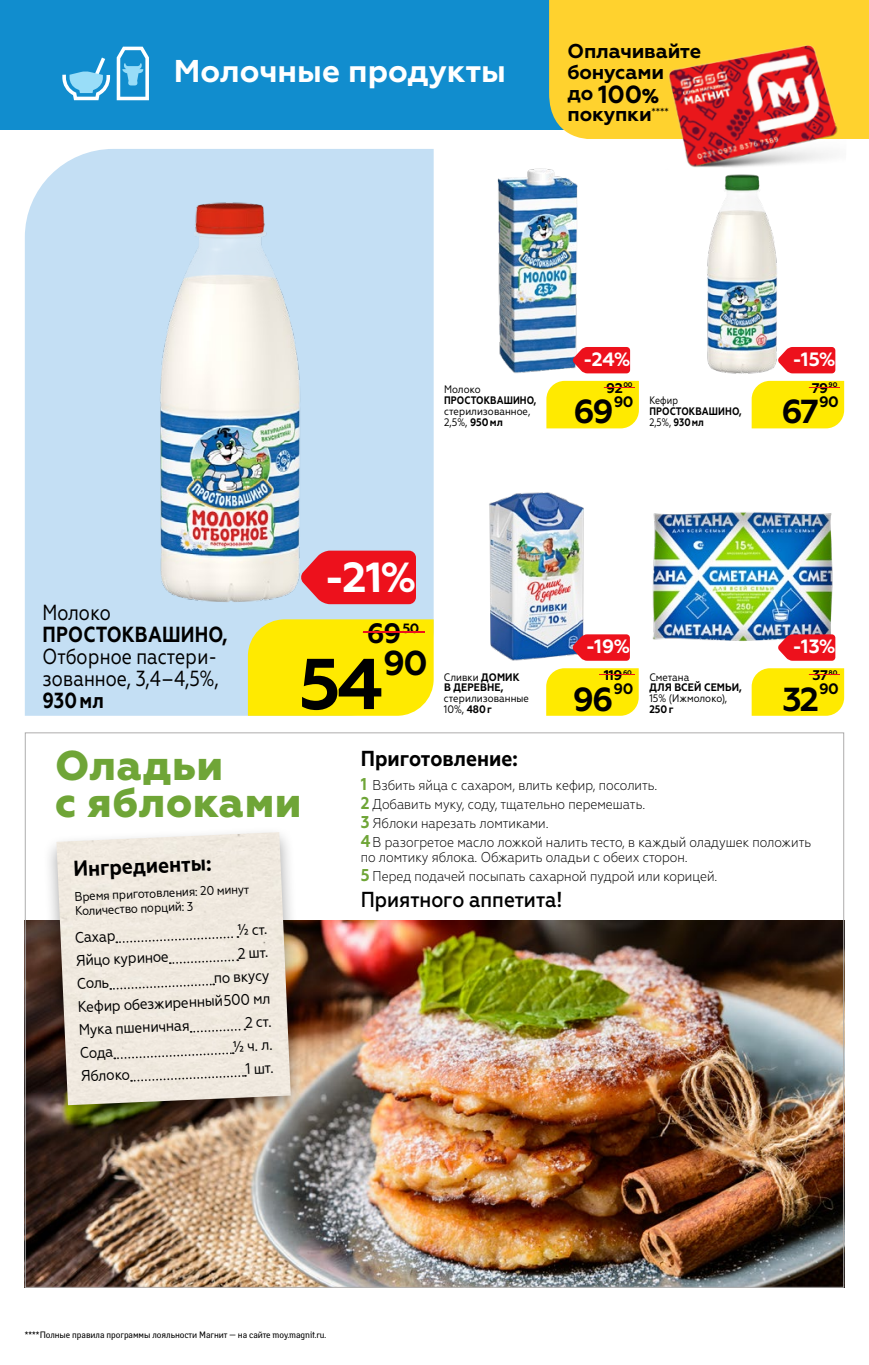
<style>
.page{position:relative;width:869px;height:1365px;background:#fff}
.page>*{position:absolute;margin:0;border:0;box-sizing:border-box;transform-origin:0 0}
.Цена_больше{font:700 71.75px "Geometria";color:#000}
.Скидка_больше{font:700 42px "Geometria";color:#fff}
.t1{font:800 41.48px/36.1px "Geometria";letter-spacing:.01em;color:#6fa537}
.Цена_коп_больше{font:700 34.48px "Geometria";color:#000}
.Цена{font:700 33.25px "Geometria";letter-spacing:-.06em;color:#000}
.t2{font:700 31.5px "Geometria";color:#fff}
.Цена_старая_больше{font:700 28px "Geometria";color:#000}
.t3{font:700 24.68px "Geometria";color:#000}
.t4{font:21.88px/21.9px "Geometria Narrow";color:#000;scale:.93 1}
.t5{font:700 21.7px "Geometria Narrow";color:#000}
.t6{font:500 21.7px "Geometria Narrow";color:#000}
.t7{font:700 19.95px/21px "Geometria";letter-spacing:-.01em;color:#000}
.Скидка{font:700 19.25px "Geometria";color:#fff}
.t8{font:15.4px/22.8px "Geometria Narrow";color:#000;text-align:justify}
.Цена_коп{font:700 15.05px "Geometria";letter-spacing:-.035em;color:#000}
.t9{font:300 14.17px/18.9px "Geometria Narrow";color:#000}
.Цена_старая{font:700 14px "Geometria";letter-spacing:-.03em;color:#000}
.Цена_старая_коп_боль{font:700 13.47px "Geometria";color:#000}
.t10{font:12.6px/14.7px "Geometria Narrow";color:#000}
.t11{font:10.85px/10.8px "Geometria Narrow";color:#000}
.t12{font:700 10.85px/10.8px "Geometria Narrow";letter-spacing:.01em;color:#000;scale:.93 1}
.t13{font:9.28px "Yanus C";letter-spacing:-.005em;color:#000;scale:.95 1}
.Цена_старая_коп{font:700 6.65px "Geometria";letter-spacing:-.03em;color:#000}
.s1{font-size:19.95px}
.s2{font-weight:800;font-size:19.95px}
.s3{font-weight:700}
.s4{font-weight:400}
.s5{font-weight:700;font-size:17.15px;color:#6fa537}
</style>
<div class="page">
<img style="left:497px;top:168px;width:134px;height:206px">
<svg style="left:572px;top:347px;width:57px;height:26px"></svg>
<div style="left:546px;top:381px;width:92px;height:47px;background:#ffea00"></div>
<hr style="left:603px;top:387px;width:31px;height:1px;background:#ed111c">
<img style="left:489px;top:492px;width:98px;height:169px">
<svg style="left:572px;top:634px;width:57px;height:26px"></svg>
<div style="left:546px;top:668px;width:92px;height:47px;background:#ffea00"></div>
<hr style="left:598px;top:674px;width:36px;height:1px;background:#ed111c">
<img style="left:707px;top:174px;width:129px;height:200px">
<svg style="left:777px;top:347px;width:58px;height:26px;background:#ee2a33"></svg>
<div style="left:751px;top:381px;width:92px;height:47px;background:#ffea00"></div>
<hr style="left:808px;top:387px;width:31px;height:1px;background:#ed111c">
<img style="left:652px;top:512px;width:182px;height:149px">
<svg style="left:777px;top:634px;width:58px;height:26px;background:#e62531"></svg>
<div style="left:751px;top:668px;width:92px;height:47px;background:#ffea00"></div>
<hr style="left:808px;top:674px;width:31px;height:1px;background:#ed111c">
<div style="left:25px;top:149px;width:408px;height:566px;background:#c4dff4"></div>
<img style="left:27px;top:200px;width:406px;height:406px">
<svg style="left:300px;top:550px;width:116px;height:54px;background:#e82733"></svg>
<div style="left:248px;top:619px;width:185px;height:96px;background:#ffea00"></div>
<hr style="left:363px;top:631px;width:61px;height:2px;background:#ed111c">
<img style="left:27px;top:920px;width:814px;height:365px">
<div style="left:42px;top:825px;width:263px;height:301px;background:#000;opacity:.36"></div>
<img style="left:56px;top:832px;width:234px;height:273px">
<svg style="left:116px;top:935px;width:122px;height:8px"></svg>
<svg style="left:170px;top:958px;width:68px;height:6px"></svg>
<svg style="left:110px;top:982px;width:104px;height:8px"></svg>
<svg style="left:190px;top:1027px;width:55px;height:6px"></svg>
<svg style="left:114px;top:1051px;width:119px;height:8px"></svg>
<svg style="left:131px;top:1073px;width:115px;height:9px"></svg>
<div style="left:0;top:0;width:868px;height:129px;background:#118dce"></div>
<svg style="left:117px;top:47px;width:32px;height:53px"></svg>
<svg style="left:62px;top:58px;width:48px;height:42px"></svg>
<div style="left:549px;top:0;width:319px;height:139px;background:#ffd22e"></div>
<img style="left:626px;top:34px;width:224px;height:140px">
<p class="t2" style="left:174px;top:52px;width:333px">Молочные продукты</p>
<p class="t7" style="left:567px;top:41px;width:135px">Оплачивайте бонусами</p>
<p class="t3" style="left:567px;top:79px;width:92px"><span class="s1">до</span> 100<span class="s2">%</span></p>
<p class="t7" style="left:567px;top:103px;width:102px">покупки<sup>****</sup></p>
<p class="t4" style="left:42px;top:602px;width:200px">Молоко<br><span class="s3">ПРОСТОКВАШИНО,<br></span>Отборное пастери&shy;зованное, 3,4–4,5%,<br><span class="s3">930 мл</span></p>
<p class="t11" style="left:444px;top:384px;width:94px">Молоко<br><span class="s3">ПРОСТОКВАШИНО, </span>стерилизованное,<br>2,5%, <span class="s3">950 мл</span></p>
<p class="Скидка" style="left:583px;top:348px;width:49px">-24%</p>
<p class="Цена_старая" style="left:606px;top:379px;width:18px">92</p>
<p class="Цена_старая_коп" style="left:623px;top:381px;width:11px">00</p>
<p class="Цена" style="left:573px;top:392px;width:42px">69</p>
<p class="Цена_коп" style="left:613px;top:392px;width:21px">90</p>
<p class="t12" style="left:649px;top:395px;width:100px"><span class="s4">Кефир<br></span>ПРОСТОКВАШИНО,<br><span class="s4">2,5%,</span> 930 мл</p>
<p class="Скидка" style="left:792px;top:348px;width:45px">-15%</p>
<p class="Цена_старая" style="left:811px;top:379px;width:18px">79</p>
<p class="Цена_старая_коп" style="left:828px;top:381px;width:10px">90</p>
<p class="Цена" style="left:781px;top:392px;width:39px">67</p>
<p class="Цена_коп" style="left:818px;top:392px;width:21px">90</p>
<p class="Скидка_больше" style="left:324px;top:552px;width:94px">-21%</p>
<p class="Цена_старая_больше" style="left:367px;top:616px;width:36px">69</p>
<p class="Цена_старая_коп_боль" style="left:402px;top:619px;width:18px">50</p>
<p class="Цена_больше" style="left:298px;top:641px;width:86px">54</p>
<p class="Цена_коп_больше" style="left:383px;top:642px;width:46px">90</p>
<p class="t11" style="left:444px;top:671px;width:86px">Сливки <span class="s3">ДОМИК<br>В ДЕРЕВНЕ, </span>стерилизованные<br>10%, <span class="s3">480 г</span></p>
<p class="Скидка" style="left:585px;top:635px;width:46px">-19%</p>
<p class="Цена_старая" style="left:603px;top:666px;width:20px">119</p>
<p class="Цена_старая_коп" style="left:623px;top:668px;width:10px">60</p>
<p class="Цена" style="left:572px;top:679px;width:42px">96</p>
<p class="Цена_коп" style="left:613px;top:679px;width:21px">90</p>
<p class="t11" style="left:649px;top:671px;width:94px">Сметана<br><span class="s3">ДЛЯ ВСЕЙ СЕМЬИ,<br></span>15% (Ижмолоко),<br><span class="s3">250 г</span></p>
<p class="Скидка" style="left:792px;top:635px;width:45px">-13%</p>
<p class="Цена_старая" style="left:812px;top:666px;width:17px">37</p>
<p class="Цена_старая_коп" style="left:828px;top:668px;width:10px">80</p>
<p class="Цена" style="left:782px;top:679px;width:38px">32</p>
<p class="Цена_коп" style="left:818px;top:679px;width:21px">90</p>
<p class="t1" style="left:55px;top:748px;width:248px">Оладьи<br>с яблоками</p>
<p class="t5" style="left:360px;top:745px;width:158px">Приготовление:</p>
<p class="t9" style="left:360px;top:775px;width:452px"><span class="s5">1</span> Взбить яйца с сахаром, влить кефир, посолить.<br><span class="s5">2</span> Добавить муку, соду, тщательно перемешать.<br><span class="s5">3</span> Яблоки нарезать ломтиками.<br><span class="s5">4</span> В разогретое масло ложкой налить тесто, в каждый оладушек положить</p>
<p class="t9" style="left:360px;top:847px;width:358px">по ломтику яблока. Обжарить оладьи с обеих сторон.<br><span class="s5">5</span> Перед подачей посыпать сахарной пудрой или корицей.</p>
<p class="t6" style="left:360px;top:886px;width:203px">Приятного аппетита!</p>
<p class="t5" style="left:73px;top:856px;width:140px;rotate:-3deg">Ингредиенты:</p>
<p class="t10" style="left:74px;top:888px;width:176px;rotate:-2deg">Время приготовления:20 минут<br>Количество порций:3</p>
<p class="t8" style="left:74px;top:925px;width:42px;rotate:-3deg">Сахар</p>
<p class="t8" style="left:75px;top:949px;width:94px;rotate:-3deg">Яйцо куриное</p>
<p class="t8" style="left:237px;top:918px;width:31px;rotate:-3deg">½ ст.</p>
<p class="t8" style="left:237px;top:942px;width:32px;rotate:-3deg">2 шт.</p>
<p class="t8" style="left:76px;top:973px;width:194px;text-indent:137px;rotate:-3deg">по вкусу Кефир обезжиренный500 мл Мука пшеничная</p>
<p class="t8" style="left:76px;top:972px;width:34px;rotate:-3deg">Соль</p>
<p class="t8" style="left:244px;top:1011px;width:28px;rotate:-3deg">2 ст.</p>
<p class="t8" style="left:79px;top:1041px;width:35px;rotate:-3deg">Сода</p>
<p class="t8" style="left:80px;top:1064px;width:51px;rotate:-3deg">Яблоко</p>
<p class="t8" style="left:232px;top:1034px;width:41px;rotate:-3deg">½ ч. л.</p>
<p class="t8" style="left:245px;top:1057px;width:29px;rotate:-3deg">1шт.</p>
<p class="t13" style="left:25px;top:1328px;width:318px">****Полные правила программы лояльности Магнит — на сайте moy.magnit.ru.</p>
</div>
